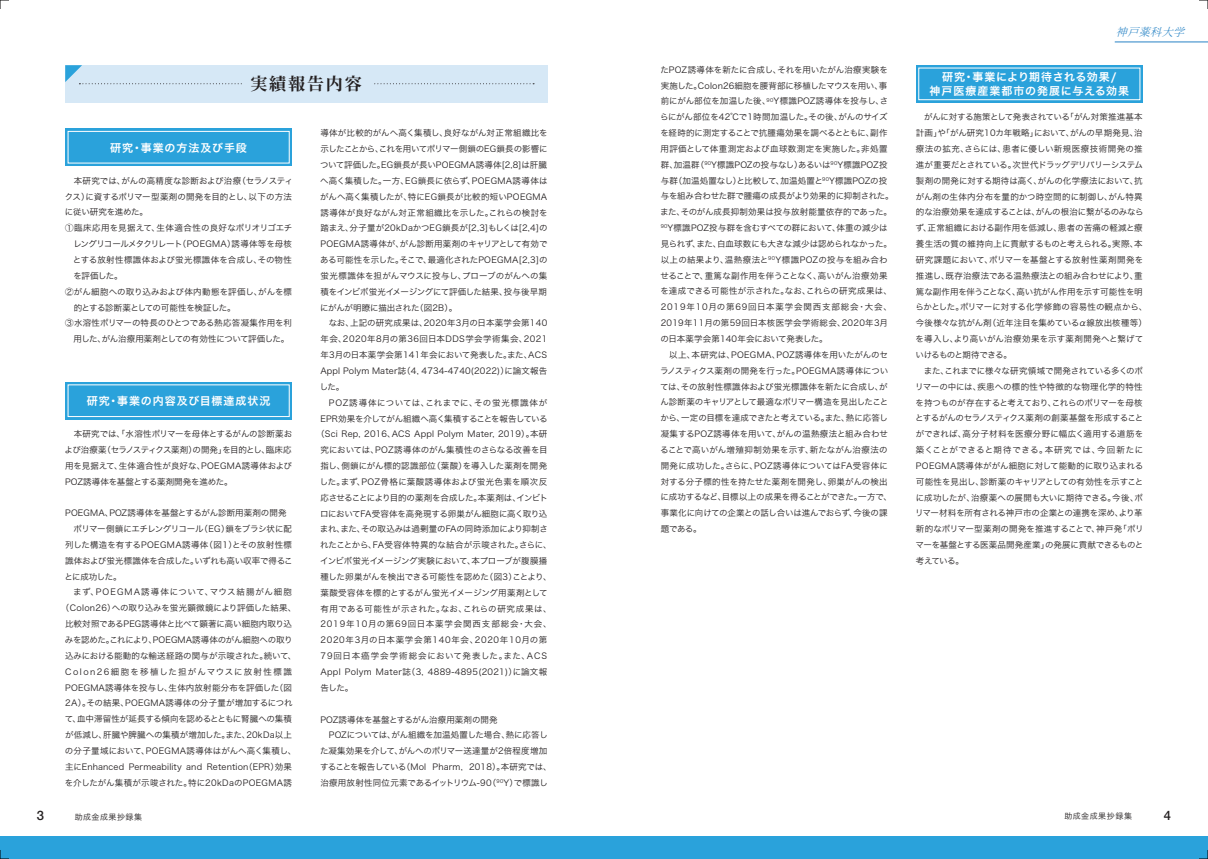
<style>
.page{position:relative;width:1208px;height:859px;background:#fff}
.page>*{position:absolute;margin:0;border:0;box-sizing:border-box;transform-origin:0 0}
.t1{font:700 17px "Noto Serif JP";letter-spacing:.11em;color:#231f20}
.t2{font:500 13px "Helvetica Neue";color:#231f20}
.t3{font:11px/14px "Hira Kaku Std W6";letter-spacing:.07em;color:#fff;text-align:center}
.t4{font:11px "Hira Kaku Std W6";letter-spacing:.09em;color:#fff}
.t5{font:italic 300 11px "Noto Serif JP";color:#2783c5}
.t6{font:8.5px/15.8px "Hira Kaku Std W3";letter-spacing:.005em;color:#231f20;text-align:justify}
.t7{font:8.5px "Hira Kaku Std W3";letter-spacing:-.025em;color:#231f20}
.t8{font:8.5px "Hira Kaku Std W3";letter-spacing:.035em;color:#231f20}
.t9{font:8.5px "Hira Kaku Std W3";letter-spacing:-.02em;color:#231f20}
.t10{font:8.5px "Hira Kaku Std W3";letter-spacing:-.015em;color:#231f20}
.t11{font:8.5px "Hira Kaku Std W3";letter-spacing:.03em;color:#231f20}
.t12{font:8.5px "Hira Kaku Std W3";letter-spacing:.08em;color:#231f20}
.t13{font:8.5px "Hira Kaku Std W3";letter-spacing:.045em;color:#231f20}
.t14{font:8.5px "Hira Kaku Std W3";letter-spacing:.025em;color:#231f20}
.t15{font:8.5px "Hira Kaku Std W3";letter-spacing:-.035em;color:#231f20}
.t16{font:8.5px "Hira Kaku Std W3";letter-spacing:-.06em;color:#231f20}
.t17{font:8.5px "Hira Kaku Std W3";letter-spacing:-.04em;color:#231f20}
.t18{font:8.5px "Hira Kaku Std W3";letter-spacing:.055em;color:#231f20}
.t19{font:8.5px "Hira Kaku Std W3";letter-spacing:.1em;color:#231f20}
.t20{font:8.5px "Hira Kaku Std W3";letter-spacing:-.045em;color:#231f20}
.t21{font:8.5px "Hira Kaku Std W3";letter-spacing:.115em;color:#231f20}
.t22{font:8.5px "Hira Kaku Std W3";letter-spacing:.105em;color:#231f20}
.t23{font:8.5px "Hira Kaku Std W3";letter-spacing:.175em;color:#231f20}
.t24{font:8.5px "Hira Kaku Std W3";letter-spacing:.075em;color:#231f20}
.t25{font:8.5px "Hira Kaku Std W3";letter-spacing:-.05em;color:#231f20}
.t26{font:8px "Hira Kaku Std W3";letter-spacing:.065em;color:#231f20}
</style>
<div class="page">
<div style="left:0;top:836px;width:1208px;height:23px;background:#2aa2db"></div>
<div style="left:65px;top:65px;width:482px;height:37px;background:#d6e8f6"></div>
<svg style="left:65px;top:65px;width:469px;height:19px"></svg>
<div style="left:242px;top:67px;width:130px;height:33px;background:#d6e8f6"></div>
<div style="left:916px;top:65px;width:226px;height:38px;background:#2aa2db"></div>
<div style="left:918px;top:68px;width:222px;height:32px;border:1px solid #fff"></div>
<div style="left:65px;top:382px;width:227px;height:37px;background:#2aa2db"></div>
<div style="left:68px;top:385px;width:221px;height:32px;border:1px solid #fff"></div>
<div style="left:65px;top:129px;width:227px;height:37px;background:#2aa2db"></div>
<div style="left:68px;top:131px;width:221px;height:32px;border:1px solid #fff"></div>
<hr style="left:1114px;top:42px;width:94px;height:1px;background:#2783c5">
<svg style="left:0;top:850px;width:9px;height:9px"></svg>
<svg style="left:0;top:0;width:9px;height:9px"></svg>
<svg style="left:1199px;top:0;width:9px;height:9px"></svg>
<svg style="left:1199px;top:850px;width:9px;height:9px"></svg>
<p class="t5" style="left:1116px;top:26px;width:78px">神戸薬科大学</p>
<p class="t6" style="left:660px;top:61px;width:235px;text-align:left">たPOZ誘導体を新たに合成し、それを用いたがん治療実験を実施した。Colon26細胞を腰背部に移植したマウスを用い、事前にがん部位を加温した後、<sup>90</sup>Y標識POZ誘導体を投与し、さらにがん部位を42℃で1時間加温した。その後、がんのサイズを経時的に測定することで抗腫瘍効果を調べるとともに、副作用評価として体重測定および血球数測定を実施した。非処置群、加温群（<sup>90</sup>Y標識POZの投与なし）あるいは<sup>90</sup>Y標識POZ投与群（加温処置なし）と比較して、加温処置と<sup>90</sup>Y標識POZの投与を組み合わせた群で腫瘍の成長がより効果的に抑制された。また、そのがん成長抑制効果は投与放射能量依存的であった。<sup>90</sup>Y標識POZ投与群を含むすべての群において、体重の減少は見られず、また、白血球数にも大きな減少は認められなかった。以上の結果より、温熱療法と<sup>90</sup>Y標識POZの投与を組み合わせることで、重篤な副作用を伴うことなく、高いがん治療効果を達成できる可能性が示された。なお、これらの研究成果は、2019年10月の第69回日本薬学会関西支部総会・大会、2019年11月の第59回日本核医学会学術総会、2020年3月の日本薬学会第140年会において発表した。</p>
<p class="t6" style="left:660px;top:347px;width:233px;text-align:left;text-indent:9px">以上、本研究は、POEGMA、POZ誘導体を用いたがんのセラノスティクス薬剤の開発を行った。POEGMA誘導体については、その放射性標識体および蛍光標識体を新たに合成し、がん診断薬のキャリアとして最適なポリマー構造を見出したことから、一定の目標を達成できたと考えている。また、熱に応答し凝集するPOZ誘導体を用いて、がんの温熱療法と組み合わせることで高いがん増殖抑制効果を示す、新たながん治療法の開発に成功した。さらに、POZ誘導体についてはFA受容体に対する分子標的性を持たせた薬剤を開発し、卵巣がんの検出に成功するなど、目標以上の成果を得ることができた。一方で、事業化に向けての企業との話し合いは進んでおらず、今後の課題である。</p>
<h1 class="t1" style="left:250px;top:74px;width:113px">実績報告内容</h1>
<p class="t3" style="left:929px;top:71px;width:201px">研究・事業により期待される効果/<br>神戸医療産業都市の発展に与える効果</p>
<p class="t6" style="left:915px;top:109px;width:233px;text-align:left;text-indent:9px">がんに対する施策として発表されている「がん対策推進基本計画」や「がん研究10カ年戦略」において、がんの早期発見、治療法の拡充、さらには、患者に優しい新規医療技術開発の推進が重要だとされている。次世代ドラッグデリバリーシステム製剤の開発に対する期待は高く、がんの化学療法において、抗がん剤の生体内分布を量的かつ時空間的に制御し、がん特異的な治療効果を達成することは、がんの根治に繋がるのみならず、正常組織における副作用を低減し、患者の苦痛の軽減と療養生活の質の維持向上に貢献するものと考えられる。実際、本研究課題において、ポリマーを基盤とする放射性薬剤開発を推進し、既存治療法である温熱療法との組み合わせにより、重篤な副作用を伴うことなく、高い抗がん作用を示す可能性を明らかとした。ポリマーに対する化学修飾の容易性の観点から、今後様々な抗がん剤（近年注目を集めているα線放出核種等）を導入し、より高いがん治療効果を示す薬剤開発へと繋げていけるものと期待できる。</p>
<p class="t6" style="left:915px;top:363px;width:230px;text-indent:9px">また、これまでに様々な研究領域で開発されている多くのポリマーの中には、疾患への標的性や特徴的な物理化学的特性を持つものが存在すると考えており、これらのポリマーを母核とするがんのセラノスティクス薬剤の創薬基盤を形成することができれば、高分子材料を医療分野に幅広く適用する道筋を築くことができると期待できる。本研究では、今回新たにPOEGMA誘導体ががん細胞に対して能動的に取り込まれる可能性を見出し、診断薬のキャリアとしての有効性を示すことに成功したが、治療薬への展開も大いに期待できる。今後、ポリマー材料を所有される神戸市の企業との連携を深め、より革新的なポリマー型薬剤の開発を推進することで、神戸発「ポリマーを基盤とする医薬品開発産業」の発展に貢献できるものと考えている。</p>
<p class="t6" style="left:320px;top:125px;width:229px">導体が比較的がんへ高く集積し、良好ながん対正常組織比を示したことから、これを用いてポリマー側鎖のEG鎖長の影響について評価した。EG鎖長が長いPOEGMA誘導体[2,8]は肝臓へ高く集積した。一方、EG鎖長に依らず、POEGMA誘導体はがんへ高く集積したが、特にEG鎖長が比較的短いPOEGMA誘導体が良好ながん対正常組織比を示した。これらの検討を踏まえ、分子量が20kDaかつEG鎖長が[2,3]もしくは[2,4]のPOEGMA誘導体が、がん診断用薬剤のキャリアとして有効である可能性を示した。そこで、最適化されたPOEGMA[2,3]の蛍光標識体を担がんマウスに投与し、プローブのがんへの集積をインビボ蛍光イメージングにて評価した結果、投与後早期にがんが明瞭に描出された（図2B）。</p>
<p class="t6" style="left:320px;top:315px;width:229px;text-indent:9px">なお、上記の研究成果は、2020年3月の日本薬学会第140年会、2020年8月の第36回日本DDS学会学術集会、2021年3月の日本薬学会第141年会において発表した。また、ACS Appl Polym Mater誌（4, 4734-4740(2022)）に論文報告した。</p>
<p class="t24" style="left:329px;top:396px;width:220px">POZ誘導体については、これまでに、その蛍光標識体が</p>
<p class="t15" style="left:320px;top:412px;width:229px">EPR効果を介してがん組織へ高く集積することを報告している</p>
<p class="t6" style="left:316px;top:426px;width:233px">（Sci Rep, 2016、ACS Appl Polym Mater, 2019）。本研</p>
<p class="t6" style="left:320px;top:442px;width:229px">究においては、POZ誘導体のがん集積性のさらなる改善を目</p>
<p class="t6" style="left:320px;top:458px;width:228px">指し、側鎖にがん標的認識部位（葉酸）を導入した薬剤を開発</p>
<p class="t18" style="left:320px;top:475px;width:229px">した。まず、POZ骨格に葉酸誘導体および蛍光色素を順次反</p>
<p class="t16" style="left:320px;top:491px;width:229px">応させることにより目的の薬剤を合成した。本薬剤は、インビト</p>
<p class="t7" style="left:320px;top:507px;width:229px">ロにおいてFA受容体を高発現する卵巣がん細胞に高く取り込</p>
<p class="t6" style="left:320px;top:521px;width:229px">まれ、また、その取込みは過剰量のFAの同時添加により抑制さ</p>
<p class="t6" style="left:320px;top:537px;width:233px">れたことから、FA受容体特異的な結合が示唆された。さらに、</p>
<p class="t7" style="left:320px;top:554px;width:229px">インビボ蛍光イメージング実験において、本プローブが腹膜播</p>
<p class="t10" style="left:320px;top:570px;width:233px">種した卵巣がんを検出できる可能性を認めた（図3）ことより、</p>
<p class="t6" style="left:320px;top:585px;width:229px">葉酸受容体を標的とするがん蛍光イメージング用薬剤として</p>
<p class="t8" style="left:320px;top:602px;width:233px">有用である可能性が示された。なお、これらの研究成果は、</p>
<p class="t19" style="left:320px;top:618px;width:233px">2019年10月の第69回日本薬学会関西支部総会・大会、</p>
<p class="t12" style="left:320px;top:634px;width:228px">2020年3月の日本薬学会第140年会、2020年10月の第</p>
<p class="t21" style="left:320px;top:650px;width:228px">79回日本癌学会学術総会において発表した。また、ACS</p>
<p class="t8" style="left:320px;top:665px;width:228px">Appl Polym Mater誌（3, 4889-4895(2021)）に論文報</p>
<p class="t6" style="left:320px;top:680px;width:35px">告した。</p>
<p class="t6" style="left:320px;top:711px;width:179px">POZ誘導体を基盤とするがん治療用薬剤の開発</p>
<p class="t10" style="left:329px;top:729px;width:220px">POZについては、がん組織を加温処置した場合、熱に応答し</p>
<p class="t6" style="left:320px;top:743px;width:229px">た凝集効果を介して、がんへのポリマー送達量が2倍程度増加</p>
<p class="t6" style="left:320px;top:759px;width:233px">することを報告している（Mol Pharm, 2018）。本研究では、</p>
<p class="t6" style="left:320px;top:775px;width:229px">治療用放射性同位元素であるイットリウム-90（<sup>90</sup>Y）で標識し</p>
<p class="t4" style="left:110px;top:139px;width:138px">研究・事業の方法及び手段</p>
<p class="t6" style="left:74px;top:173px;width:221px">本研究では、がんの高精度な診断および治療（セラノスティ</p>
<p class="t6" style="left:65px;top:188px;width:229px">クス）に資するポリマー型薬剤の開発を目的とし、以下の方法</p>
<p class="t7" style="left:65px;top:206px;width:85px">に従い研究を進めた。</p>
<p class="t6" style="left:65px;top:220px;width:229px">①臨床応用を見据えて、生体適合性の良好なポリオリゴエチ</p>
<p class="t7" style="left:65px;top:238px;width:228px">　レングリコールメタクリレート（POEGMA）誘導体等を母核</p>
<p class="t8" style="left:73px;top:253px;width:220px">とする放射性標識体および蛍光標識体を合成し、その物性</p>
<p class="t6" style="left:73px;top:268px;width:51px">を評価した。</p>
<p class="t6" style="left:65px;top:283px;width:228px">②がん細胞への取り込みおよび体内動態を評価し、がんを標</p>
<p class="t25" style="left:74px;top:301px;width:164px">的とする診断薬としての可能性を検証した。</p>
<p class="t6" style="left:65px;top:315px;width:228px">③水溶性ポリマーの特長のひとつである熱応答凝集作用を利</p>
<p class="t20" style="left:74px;top:333px;width:217px">用した、がん治療用薬剤としての有効性について評価した。</p>
<p class="t4" style="left:87px;top:393px;width:185px">研究・事業の内容及び目標達成状況</p>
<p class="t6" style="left:65px;top:426px;width:229px;text-indent:9px">本研究では、「水溶性ポリマーを母体とするがんの診断薬および治療薬（セラノスティクス薬剤）の開発」を目的とし、臨床応用を見据えて、生体適合性が良好な、POEGMA誘導体およびPOZ誘導体を基盤とする薬剤開発を進めた。</p>
<p class="t6" style="left:65px;top:505px;width:223px">POEGMA、POZ誘導体を基盤とするがん診断用薬剤の開発</p>
<p class="t17" style="left:73px;top:522px;width:220px">ポリマー側鎖にエチレングリコール（EG）鎖をブラシ状に配</p>
<p class="t13" style="left:65px;top:538px;width:228px">列した構造を有するPOEGMA誘導体（図1）とその放射性標</p>
<p class="t9" style="left:65px;top:554px;width:229px">識体および蛍光標識体を合成した。いずれも高い収率で得るこ</p>
<p class="t6" style="left:64px;top:568px;width:59px">とに成功した。</p>
<p class="t22" style="left:73px;top:586px;width:220px">まず、POEGMA誘導体について、マウス結腸がん細胞</p>
<p class="t6" style="left:61px;top:600px;width:237px">（Colon26）への取り込みを蛍光顕微鏡により評価した結果、</p>
<p class="t6" style="left:65px;top:616px;width:228px">比較対照であるPEG誘導体と比べて顕著に高い細胞内取り込</p>
<p class="t9" style="left:65px;top:633px;width:229px">みを認めた。これにより、POEGMA誘導体のがん細胞への取り</p>
<p class="t6" style="left:65px;top:648px;width:233px">込みにおける能動的な輸送経路の関与が示唆された。続いて、</p>
<p class="t23" style="left:65px;top:665px;width:228px">Colon26細胞を移植した担がんマウスに放射性標識</p>
<p class="t14" style="left:65px;top:681px;width:228px">POEGMA誘導体を投与し、生体内放射能分布を評価した（図</p>
<p class="t11" style="left:65px;top:697px;width:229px">2A）。その結果、POEGMA誘導体の分子量が増加するにつれ</p>
<p class="t9" style="left:65px;top:713px;width:229px">て、血中滞留性が延長する傾向を認めるとともに腎臓への集積</p>
<p class="t6" style="left:65px;top:727px;width:228px">が低減し、肝臓や脾臓への集積が増加した。また、20kDa以上</p>
<p class="t6" style="left:65px;top:743px;width:233px">の分子量域において、POEGMA誘導体はがんへ高く集積し、</p>
<p class="t6" style="left:65px;top:758px;width:228px">主にEnhanced Permeability and Retention（EPR）効果</p>
<p class="t6" style="left:65px;top:774px;width:229px">を介したがん集積が示唆された。特に20kDaのPOEGMA誘</p>
<h2 class="t2" style="left:37px;top:805px;width:9px">3</h2>
<p class="t26" style="left:75px;top:811px;width:69px">助成金成果抄録集</p>
<p class="t26" style="left:1064px;top:809px;width:69px">助成金成果抄録集</p>
<h2 class="t2" style="left:1163px;top:805px;width:9px">4</h2>
</div>
